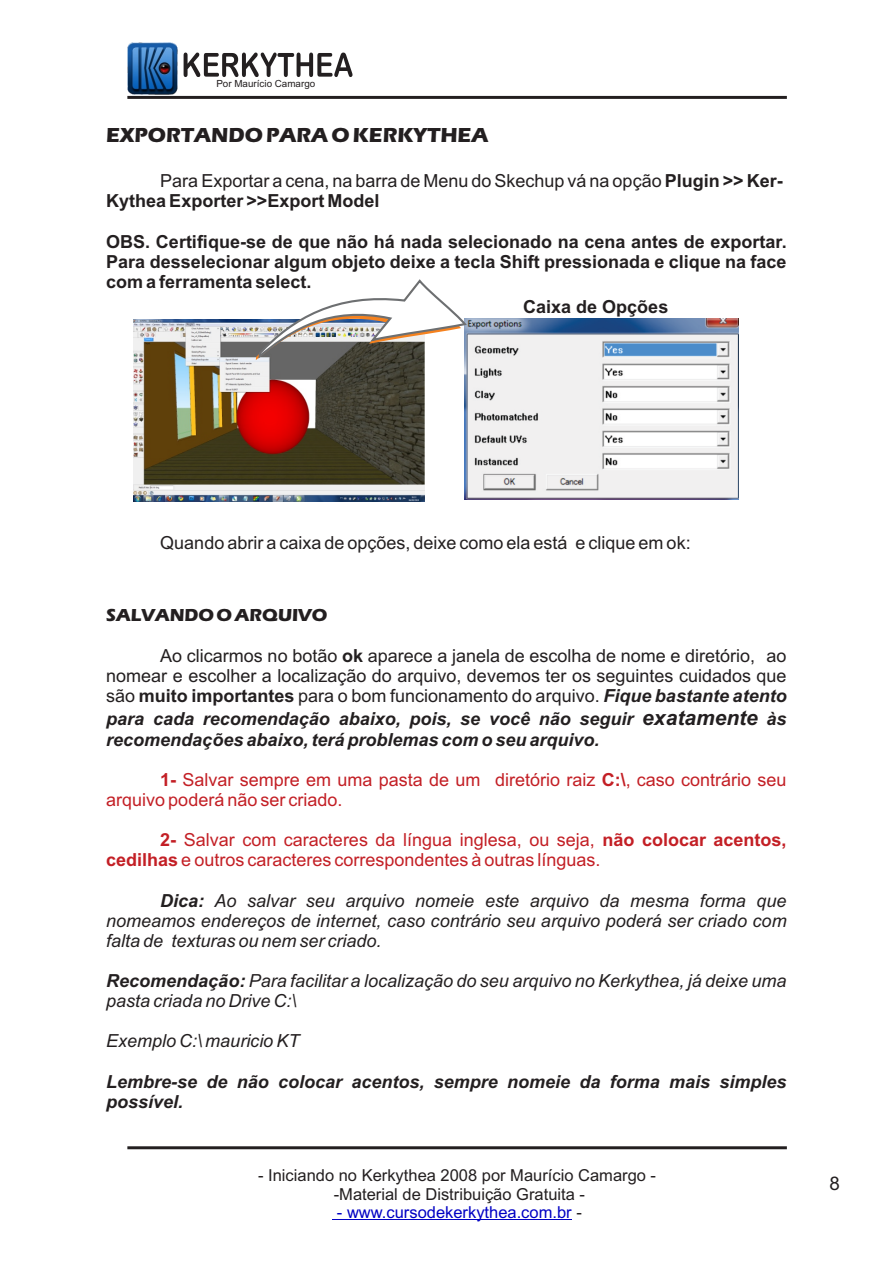
<style>
.page{position:relative;width:893px;height:1263px;background:#fff}
.page>*{position:absolute;margin:0;border:0;box-sizing:border-box;transform-origin:0 0}
.t1{font:700 21px "Eras ITC";color:#231f20}
.t2{font:italic 700 21px "Arial";color:#231f20}
.t3{font:18.75px "Arial";color:#231f20}
.t4{font:18px/20.1px "Arial";color:#231f20}
.t5{font:italic 18px/20.1px "Arial";color:#231f20;text-align:justify}
.t6{font:18px/20.1px "Arial";color:#c31f25}
.t7{font:700 18px/20.1px "Arial";color:#231f20;text-align:justify}
.t8{font:italic 700 18px/20.1px "Arial";color:#231f20}
.t9{font:700 18px "Eras ITC";color:#231f20}
.t10{font:16.5px/18.5px "Arial";color:#231f20;text-align:center}
.t11{font:16.5px "Arial";color:#0000c4}
.t12{font:9.9px "Arial";color:#231f20}
.s1{font-weight:700}
.s2{font-weight:700;font-style:italic}
.s3{color:#231f20}
</style>
<div class="page">
<img style="left:127px;top:42px;width:51px;height:52px">
<svg style="left:184px;top:53px;width:168px;height:24px"></svg>
<hr style="left:127px;top:96px;width:660px;height:3px;background:#231f20">
<hr style="left:332px;top:1219px;width:240px;height:1px;background:#0000c4">
<hr style="left:127px;top:1146px;width:660px;height:3px;background:#231f20">
<img style="left:133px;top:319px;width:291px;height:182px">
<img style="left:465px;top:319px;width:273px;height:180px">
<svg style="left:256px;top:279px;width:213px;height:119px"></svg>
<p class="t12" style="left:216px;top:80px;width:100px">Por Maurício Camargo</p>
<p class="t1" style="left:106px;top:127px;width:384px">EXPORTANDO PARA O KERKYTHEA</p>
<p class="t4" style="left:106px;top:172px;width:678px;text-indent:54px">Para Exportar a cena, na barra de Menu do Skechup vá na opção <span class="s1">Plugin &gt;&gt; Ker-<br>Kythea Exporter &gt;&gt;Export Model</span></p>
<p class="t7" style="left:106px;top:233px;width:682px">OBS. Certifique-se de que não há nada selecionado na cena antes de exportar.<br>Para desselecionar algum objeto deixe a tecla Shift pressionada e clique na face com a ferramenta select.</p>
<p class="t7" style="left:523px;top:298px;width:147px">Caixa de Opções</p>
<p class="t4" style="left:160px;top:534px;width:532px">Quando abrir a caixa de opções, deixe como ela está e clique em ok:</p>
<p class="t9" style="left:106px;top:609px;width:223px">SALVANDO O ARQUIVO</p>
<p class="t4" style="left:106px;top:647px;width:682px;text-align:justify;text-indent:54px">Ao clicarmos no botão <span class="s1">ok</span> aparece a janela de escolha de nome e diretório, ao nomear e escolher a localização do arquivo, devemos ter os seguintes cuidados que são <span class="s1">muito importantes</span> para o bom funcionamento do arquivo. <span class="s2">Fique bastante atento</span></p>
<p class="t8" style="left:106px;top:710px;width:529px">para cada recomendação abaixo, pois, se você não seguir</p>
<p class="t8" style="left:767px;top:710px;width:22px">às</p>
<p class="t8" style="left:106px;top:731px;width:495px">recomendações abaixo, terá problemas com o seu arquivo.</p>
<p class="t2" style="left:642px;top:710px;width:117px">exatamente</p>
<p class="t6" style="left:106px;top:771px;width:682px;text-indent:54px"><span class="s1">1-</span> Salvar sempre em uma pasta de um diretório raiz <span class="s1">C:\</span>, caso contrário seu arquivo poderá não ser criado.</p>
<p class="t6" style="left:106px;top:832px;width:682px;text-indent:54px"><span class="s1">2-</span> Salvar com caracteres da língua inglesa, ou seja, <span class="s1">não colocar acentos, cedilhas</span> e outros caracteres correspondentes à outras línguas.</p>
<p class="t5" style="left:106px;top:892px;width:682px;text-indent:54px"><span class="s1">Dica:</span> Ao salvar seu arquivo nomeie este arquivo da mesma forma que nomeamos endereços de internet, caso contrário seu arquivo poderá ser criado com falta de texturas ou nem ser criado.</p>
<p class="t5" style="left:106px;top:972px;width:682px"><span class="s1">Recomendação:</span> Para facilitar a localização do seu arquivo no Kerkythea, já deixe uma pasta criada no Drive C:\</p>
<p class="t5" style="left:106px;top:1033px;width:195px">Exemplo C:\ mauricio KT</p>
<p class="t8" style="left:106px;top:1073px;width:682px">Lembre-se de não colocar acentos, sempre nomeie da forma mais simples possível.</p>
<p class="t10" style="left:258px;top:1168px;width:399px">- Iniciando no Kerkythea 2008 por Maurício Camargo - -Material de Distribuição Gratuita -</p>
<p class="t11" style="left:337px;top:1206px;width:246px">- www.cursodekerkythea.com.br <span class="s3">-</span></p>
<p class="t3" style="left:829px;top:1176px;width:12px">8</p>
</div>
